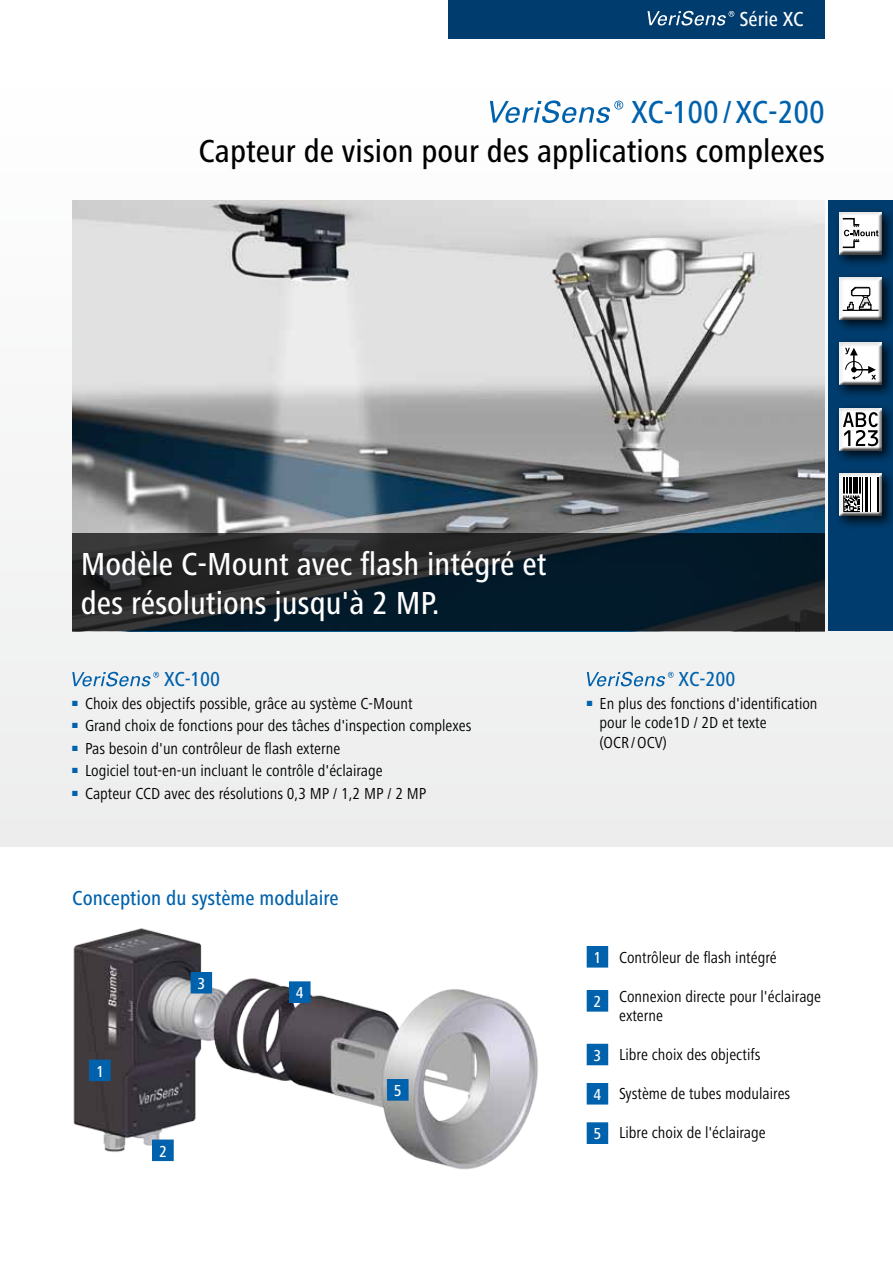
<style>
.page{position:relative;width:893px;height:1263px;background:#fff}
.page>*{position:absolute;margin:0;border:0;box-sizing:border-box;transform-origin:0 0}
.t1{font:500 condensed 33px/39px "Frutiger Next LT";color:#fff}
.t2{font:500 condensed 33px "Frutiger Next LT";color:#000}
.t3{font:500 condensed 33px "Frutiger Next LT";color:#0062ac}
.t4{font:500 condensed 21px "Frutiger Next LT";color:#0062ac}
.t5{font:500 condensed 21px "Frutiger Next LT";color:#fff}
.t6{font:condensed 16.5px/19.5px "Frutiger Next LT";color:#000}
.t7{font:500 condensed 16.5px "Frutiger Next LT";color:#fff}
.s1{font-weight:500;color:#fff}
</style>
<div class="page">
<div style="left:0;top:64px;width:893px;height:782px;background:linear-gradient(to right,#f5f5f5,#f4f4f5)"></div>
<div style="left:828px;top:201px;width:65px;height:430px;background:#003c6d"></div>
<img style="left:72px;top:201px;width:753px;height:332px">
<div style="left:835px;top:273px;width:58px;height:60px;background:#000;opacity:.8"></div>
<div style="left:838px;top:276px;width:46px;height:46px;background:#000;opacity:.75"></div>
<div style="left:835px;top:338px;width:58px;height:61px;background:#000;opacity:.8"></div>
<div style="left:838px;top:341px;width:46px;height:47px;background:#000;opacity:.75"></div>
<div style="left:835px;top:403px;width:58px;height:61px;background:#000;opacity:.8"></div>
<div style="left:838px;top:407px;width:46px;height:46px;background:#000;opacity:.75"></div>
<div style="left:835px;top:469px;width:58px;height:60px;background:#000;opacity:.8"></div>
<div style="left:838px;top:472px;width:46px;height:46px;background:#000;opacity:.75"></div>
<div style="left:835px;top:207px;width:58px;height:61px;background:#000;opacity:.8"></div>
<div style="left:838px;top:211px;width:46px;height:46px;background:#000;opacity:.75"></div>
<img style="left:73px;top:928px;width:465px;height:242px">
<div style="left:191px;top:972px;width:21px;height:21px;background:#0062ac"></div>
<div style="left:290px;top:982px;width:20px;height:20px;background:#0062ac"></div>
<div style="left:289px;top:981px;width:21px;height:22px;border:1px solid #0062ac"></div>
<div style="left:388px;top:1080px;width:20px;height:20px;background:#0062ac"></div>
<div style="left:387px;top:1079px;width:21px;height:21px;border:1px solid #0062ac"></div>
<div style="left:153px;top:1140px;width:20px;height:20px;background:#0062ac"></div>
<div style="left:152px;top:1140px;width:22px;height:21px;border:1px solid #0062ac"></div>
<div style="left:90px;top:1060px;width:20px;height:20px;background:#0062ac"></div>
<div style="left:89px;top:1060px;width:22px;height:21px;border:1px solid #0062ac"></div>
<svg style="left:72px;top:533px;width:753px;height:98px;background:#16222a"></svg>
<div style="left:449px;top:0;width:376px;height:38px;background:#003c6d"></div>
<svg style="left:647px;top:11px;width:87px;height:15px"></svg>
<svg style="left:490px;top:100px;width:133px;height:23px"></svg>
<svg style="left:72px;top:672px;width:87px;height:14px"></svg>
<svg style="left:587px;top:672px;width:87px;height:14px"></svg>
<div style="left:587px;top:1044px;width:21px;height:21px;background:#0062ac"></div>
<div style="left:587px;top:1083px;width:21px;height:21px;background:#0062ac"></div>
<div style="left:587px;top:1123px;width:21px;height:20px;background:#0062ac"></div>
<div style="left:587px;top:1122px;width:21px;height:22px;border:1px solid #0062ac"></div>
<div style="left:587px;top:990px;width:21px;height:21px;background:#0062ac"></div>
<div style="left:587px;top:946px;width:21px;height:21px;background:#0062ac"></div>
<p class="t5" style="left:739px;top:7px;width:66px">Série XC</p>
<h1 class="t3" style="left:631px;top:94px;width:195px">XC-100 /XC-200</h1>
<h1 class="t2" style="left:198px;top:133px;width:628px">Capteur de vision pour des applications complexes</h1>
<h1 class="t1" style="left:81px;top:545px;width:467px">Modèle C-Mount avec flash intégré et des résolutions jusqu'à 2 MP.</h1>
<p class="t4" style="left:164px;top:668px;width:57px">XC-100</p>
<p class="t6" style="left:72px;top:694px;width:342px"><sup>■</sup> Choix des objectifs possible, grâce au système C-Mount</p>
<p class="t6" style="left:72px;top:716px;width:401px"><sup>■</sup> Grand choix de fonctions pour des tâches d'inspection complexes</p>
<p class="t6" style="left:72px;top:739px;width:269px"><sup>■</sup> Pas besoin d'un contrôleur de flash externe</p>
<p class="t6" style="left:72px;top:761px;width:312px"><sup>■</sup> Logiciel tout-en-un incluant le contrôle d'éclairage</p>
<p class="t6" style="left:72px;top:784px;width:356px"><sup>■</sup> Capteur CCD avec des résolutions 0,3 MP / 1,2 MP / 2 MP</p>
<p class="t4" style="left:72px;top:886px;width:268px">Conception du système modulaire</p>
<p class="t7" style="left:96px;top:1062px;width:9px">1</p>
<p class="t7" style="left:197px;top:974px;width:9px">3</p>
<p class="t7" style="left:159px;top:1142px;width:9px">2</p>
<p class="t7" style="left:296px;top:984px;width:9px">4</p>
<p class="t7" style="left:394px;top:1082px;width:9px">5</p>
<p class="t4" style="left:679px;top:668px;width:58px">XC-200</p>
<p class="t6" style="left:600px;top:694px;width:219px;text-indent:-13px"><sup>■</sup> En plus des fonctions d'identification pour le code1D / 2D et texte<br>(OCR /OCV)</p>
<p class="t6" style="left:593px;top:947px;width:185px"><span class="s1">1</span> Contrôleur de flash intégré</p>
<p class="t6" style="left:619px;top:986px;width:203px">Connexion directe pour l'éclairage externe</p>
<p class="t6" style="left:619px;top:1045px;width:143px">Libre choix des objectifs</p>
<p class="t6" style="left:619px;top:1084px;width:173px">Système de tubes modulaires</p>
<p class="t6" style="left:619px;top:1123px;width:148px">Libre choix de l'éclairage</p>
<p class="t7" style="left:593px;top:993px;width:9px">2</p>
<p class="t7" style="left:593px;top:1046px;width:9px">3</p>
<p class="t7" style="left:593px;top:1085px;width:9px">4</p>
<p class="t7" style="left:593px;top:1125px;width:9px">5</p>
</div>
